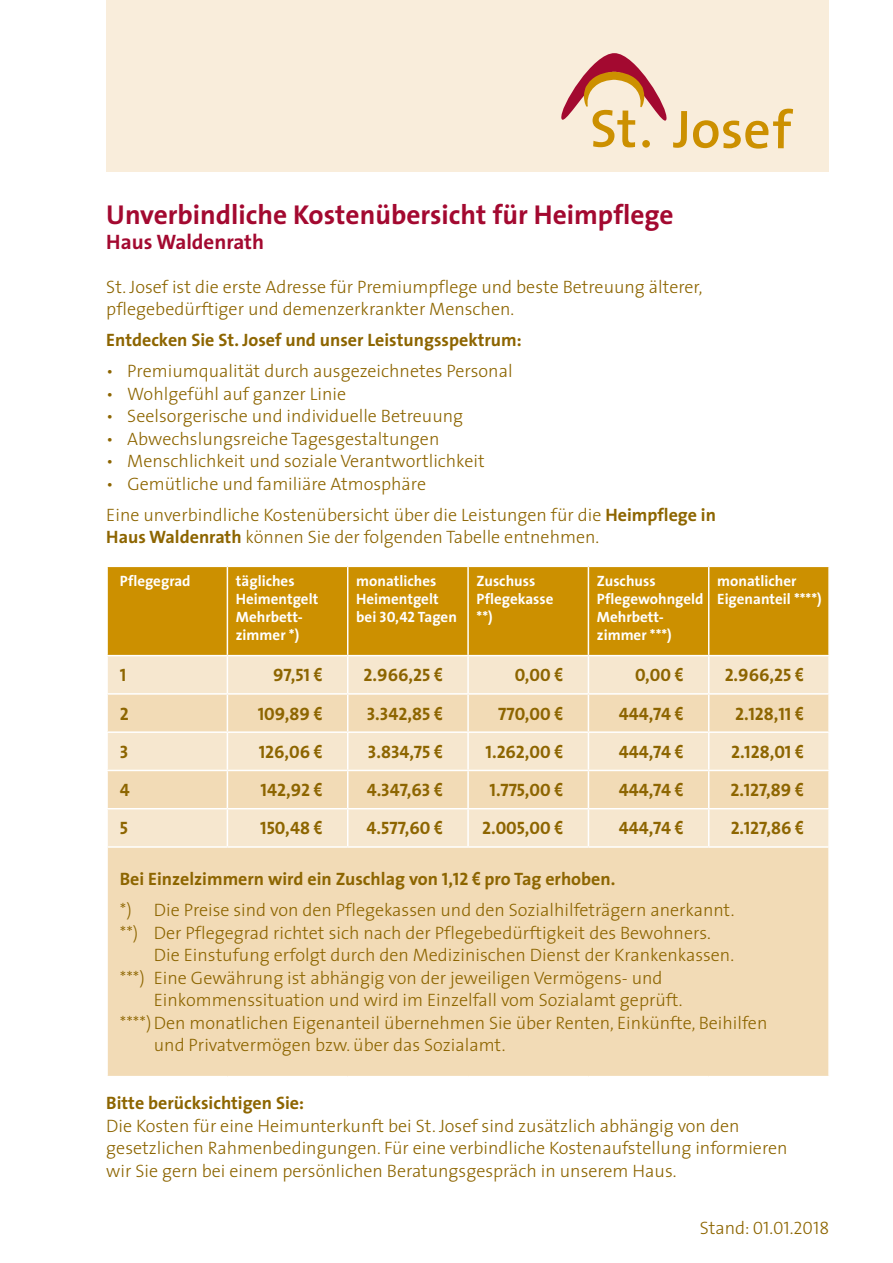
<style>
.page{position:relative;width:893px;height:1263px;background:#fff}
.page>*{position:absolute;margin:0;border:0;box-sizing:border-box;transform-origin:0 0}
.t1{font:700 27.45px "The Sans";color:#a30930}
.t2{font:700 21px "The Sans";color:#a30930}
.t3{font:300 18px/22.5px "The Sans";color:#8d6500}
.t4{font:18px "The Sans Bold Caps";color:#8d6500}
.t5{font:700 18px "The Sans";color:#8d6500}
.t6{font:18px "The Sans Light Caps";color:#8d6500}
.t7{font:700 15px/18px "The Sans";color:#fff}
.s1{font-weight:700}
.s2{font-family:"The Sans Bold Caps";font-weight:400}
.s3{font-family:"Arial Narrow";font-weight:700}
.s4{font-family:"The Sans";font-weight:300}
</style>
<div class="page">
<div style="left:106px;top:0;width:723px;height:172px;background:#f9eddb"></div>
<svg style="left:561px;top:53px;width:232px;height:96px"></svg>
<div style="left:642px;top:140px;width:8px;height:8px;background:#cc9000;border-radius:50%"></div>
<div style="left:108px;top:567px;width:720px;height:88px;background:#cc9000"></div>
<svg style="left:108px;top:656px;width:720px;height:75px;background:#f4e1c3"></svg>
<div style="left:108px;top:733px;width:720px;height:37px;background:#f6e7cf"></div>
<svg style="left:108px;top:771px;width:720px;height:305px;background:#f2dcb9"></svg>
<hr style="left:227px;top:567px;width:1px;height:88px;background:#fff">
<hr style="left:347px;top:567px;width:1px;height:88px;background:#fff">
<hr style="left:467px;top:567px;width:2px;height:88px;background:#fff">
<hr style="left:588px;top:567px;width:1px;height:88px;background:#fff">
<hr style="left:708px;top:567px;width:1px;height:88px;background:#fff">
<hr style="left:227px;top:656px;width:1px;height:37px;background:#fff">
<hr style="left:347px;top:656px;width:1px;height:37px;background:#fff">
<hr style="left:467px;top:656px;width:2px;height:37px;background:#fff">
<hr style="left:588px;top:656px;width:1px;height:37px;background:#fff">
<hr style="left:708px;top:656px;width:1px;height:37px;background:#fff">
<hr style="left:106px;top:693px;width:121px;height:2px;background:#fff">
<hr style="left:227px;top:693px;width:121px;height:2px;background:#fff">
<hr style="left:227px;top:695px;width:1px;height:36px;background:#fff">
<hr style="left:348px;top:693px;width:120px;height:2px;background:#fff">
<hr style="left:347px;top:695px;width:1px;height:36px;background:#fff">
<hr style="left:468px;top:693px;width:120px;height:2px;background:#fff">
<hr style="left:467px;top:695px;width:2px;height:36px;background:#fff">
<hr style="left:588px;top:693px;width:121px;height:2px;background:#fff">
<hr style="left:588px;top:695px;width:1px;height:36px;background:#fff">
<hr style="left:709px;top:693px;width:121px;height:2px;background:#fff">
<hr style="left:708px;top:695px;width:1px;height:36px;background:#fff">
<hr style="left:227px;top:733px;width:1px;height:37px;background:#fff">
<hr style="left:347px;top:733px;width:1px;height:37px;background:#fff">
<hr style="left:467px;top:733px;width:2px;height:37px;background:#fff">
<hr style="left:588px;top:733px;width:1px;height:37px;background:#fff">
<hr style="left:708px;top:733px;width:1px;height:37px;background:#fff">
<hr style="left:227px;top:771px;width:1px;height:37px;background:#fff">
<hr style="left:347px;top:771px;width:1px;height:37px;background:#fff">
<hr style="left:467px;top:771px;width:2px;height:37px;background:#fff">
<hr style="left:588px;top:771px;width:1px;height:37px;background:#fff">
<hr style="left:708px;top:771px;width:1px;height:37px;background:#fff">
<hr style="left:106px;top:808px;width:121px;height:1px;background:#fff">
<hr style="left:227px;top:808px;width:121px;height:1px;background:#fff">
<hr style="left:227px;top:809px;width:1px;height:37px;background:#fff">
<hr style="left:348px;top:808px;width:120px;height:1px;background:#fff">
<hr style="left:347px;top:809px;width:1px;height:37px;background:#fff">
<hr style="left:468px;top:808px;width:120px;height:1px;background:#fff">
<hr style="left:467px;top:809px;width:2px;height:37px;background:#fff">
<hr style="left:588px;top:808px;width:121px;height:1px;background:#fff">
<hr style="left:588px;top:809px;width:1px;height:37px;background:#fff">
<hr style="left:709px;top:808px;width:121px;height:1px;background:#fff">
<hr style="left:708px;top:809px;width:1px;height:37px;background:#fff">
<hr style="left:106px;top:846px;width:121px;height:2px;background:#fff">
<hr style="left:227px;top:846px;width:121px;height:2px;background:#fff">
<hr style="left:348px;top:846px;width:120px;height:2px;background:#fff">
<hr style="left:468px;top:846px;width:120px;height:2px;background:#fff">
<hr style="left:588px;top:846px;width:121px;height:2px;background:#fff">
<hr style="left:709px;top:846px;width:121px;height:2px;background:#fff">
<h1 class="t1" style="left:106px;top:192px;width:569px">Unverbindliche Kostenübersicht für Heimpflege</h1>
<p class="t2" style="left:106px;top:224px;width:159px">Haus Waldenrath</p>
<p class="t3" style="left:106px;top:275px;width:598px">St. Josef ist die erste Adresse für Premiumpflege und beste Betreuung älterer, pflegebedürftiger und demenzerkrankter Menschen.</p>
<p class="t5" style="left:106px;top:325px;width:417px">Entdecken Sie St. Josef und unser Leistungsspektrum:</p>
<p class="t3" style="left:106px;top:359px;width:408px">• Premiumqualität durch ausgezeichnetes Personal</p>
<p class="t3" style="left:106px;top:382px;width:241px">• Wohlgefühl auf ganzer Linie</p>
<p class="t3" style="left:106px;top:404px;width:358px">• Seelsorgerische und individuelle Betreuung</p>
<p class="t3" style="left:106px;top:427px;width:335px">• Abwechslungsreiche Tagesgestaltungen</p>
<p class="t3" style="left:106px;top:449px;width:380px">• Menschlichkeit und soziale Verantwortlichkeit</p>
<p class="t3" style="left:106px;top:468px;width:611px;line-height:31px">• Gemütliche und familiäre Atmosphäre<br>Eine unverbindliche Kostenübersicht über die Leistungen für die <span class="s1">Heimpflege in</span></p>
<p class="t3" style="left:106px;top:525px;width:494px"><span class="s1">Haus Waldenrath</span> können Sie der folgenden Tabelle entnehmen.</p>
<p class="t7" style="left:120px;top:571px;width:72px">Pflegegrad</p>
<p class="t7" style="left:236px;top:571px;width:84px">tägliches<br>Heimentgelt<br>Mehrbett&shy;zimmer *)</p>
<p class="t7" style="left:356px;top:571px;width:102px">monatliches<br>Heimentgelt bei <span class="s2">30,42</span> Tagen</p>
<p class="t7" style="left:477px;top:571px;width:78px">Zuschuss<br>Pflegekasse **)</p>
<p class="t7" style="left:597px;top:571px;width:108px">Zuschuss<br>Pflegewohngeld<br>Mehrbett&shy;zimmer ***)</p>
<p class="t7" style="left:717px;top:571px;width:106px">monatlicher<br>Eigenanteil ****)</p>
<p class="t4" style="left:120px;top:660px;width:8px">1</p>
<p class="t4" style="left:273px;top:660px;width:51px">97,51 <span class="s3">€</span></p>
<p class="t4" style="left:364px;top:660px;width:80px">2.966,25 <span class="s3">€</span></p>
<p class="t4" style="left:515px;top:660px;width:50px">0,00 <span class="s3">€</span></p>
<p class="t4" style="left:635px;top:660px;width:50px">0,00 <span class="s3">€</span></p>
<p class="t4" style="left:725px;top:660px;width:80px">2.966,25 <span class="s3">€</span></p>
<p class="t4" style="left:120px;top:698px;width:10px">2</p>
<p class="t4" style="left:258px;top:698px;width:66px">109,89 <span class="s3">€</span></p>
<p class="t4" style="left:367px;top:698px;width:77px">3.342,85 <span class="s3">€</span></p>
<p class="t4" style="left:498px;top:698px;width:66px">770,00 <span class="s3">€</span></p>
<p class="t4" style="left:619px;top:698px;width:66px">444,74 <span class="s3">€</span></p>
<p class="t4" style="left:735px;top:698px;width:70px">2.128,11 <span class="s3">€</span></p>
<p class="t4" style="left:120px;top:737px;width:10px">3</p>
<p class="t4" style="left:259px;top:737px;width:65px">126,06 <span class="s3">€</span></p>
<p class="t4" style="left:368px;top:737px;width:76px">3.834,75 <span class="s3">€</span></p>
<p class="t4" style="left:486px;top:737px;width:79px">1.262,00 <span class="s3">€</span></p>
<p class="t4" style="left:619px;top:737px;width:66px">444,74 <span class="s3">€</span></p>
<p class="t4" style="left:731px;top:737px;width:74px">2.128,01 <span class="s3">€</span></p>
<p class="t4" style="left:120px;top:775px;width:11px">4</p>
<p class="t4" style="left:261px;top:775px;width:63px">142,92 <span class="s3">€</span></p>
<p class="t4" style="left:367px;top:775px;width:77px">4.347,63 <span class="s3">€</span></p>
<p class="t4" style="left:490px;top:775px;width:75px">1.775,00 <span class="s3">€</span></p>
<p class="t4" style="left:619px;top:775px;width:66px">444,74 <span class="s3">€</span></p>
<p class="t4" style="left:731px;top:775px;width:74px">2.127,89 <span class="s3">€</span></p>
<p class="t4" style="left:120px;top:813px;width:10px">5</p>
<p class="t4" style="left:260px;top:813px;width:64px">150,48 <span class="s3">€</span></p>
<p class="t4" style="left:366px;top:813px;width:78px">4.577,60 <span class="s3">€</span></p>
<p class="t4" style="left:482px;top:813px;width:82px">2.005,00 <span class="s3">€</span></p>
<p class="t4" style="left:619px;top:813px;width:66px">444,74 <span class="s3">€</span></p>
<p class="t4" style="left:731px;top:813px;width:74px">2.127,86 <span class="s3">€</span></p>
<p class="t3" style="left:120px;top:863px;width:616px;line-height:31px"><span class="s1">Bei Einzelzimmern wird ein Zuschlag von</span> <span class="s2">1,12</span> <span class="s3">€</span> <span class="s1">pro Tag erhoben.<br></span>*) Die Preise sind von den Pflegekassen und den Sozialhilfeträgern anerkannt.</p>
<p class="t3" style="left:120px;top:921px;width:593px">**) Der Pflegegrad richtet sich nach der Pflegebedürftigkeit des Bewohners.</p>
<p class="t3" style="left:154px;top:943px;width:582px">Die Einstufung erfolgt durch den Medizinischen Dienst der Krankenkassen.</p>
<p class="t3" style="left:120px;top:966px;width:544px">***) Eine Gewährung ist abhängig von der jeweiligen Vermögens- und</p>
<p class="t3" style="left:154px;top:988px;width:530px">Einkommenssituation und wird im Einzelfall vom Sozialamt geprüft.</p>
<p class="t3" style="left:120px;top:1011px;width:649px">****)Den monatlichen Eigenanteil übernehmen Sie über Renten, Einkünfte, Beihilfen</p>
<p class="t3" style="left:154px;top:1033px;width:353px">und Privatvermögen bzw. über das Sozialamt.</p>
<p class="t5" style="left:106px;top:1088px;width:199px">Bitte berücksichtigen Sie:</p>
<p class="t3" style="left:106px;top:1114px;width:683px">Die Kosten für eine Heimunterkunft bei St. Josef sind zusätzlich abhängig von den gesetzlichen Rahmenbedingungen. Für eine verbindliche Kostenaufstellung informieren wir Sie gern bei einem persönlichen Beratungsgespräch in unserem Haus.</p>
<p class="t6" style="left:700px;top:1213px;width:131px"><span class="s4">Stand:</span> 01.01.2018</p>
</div>
